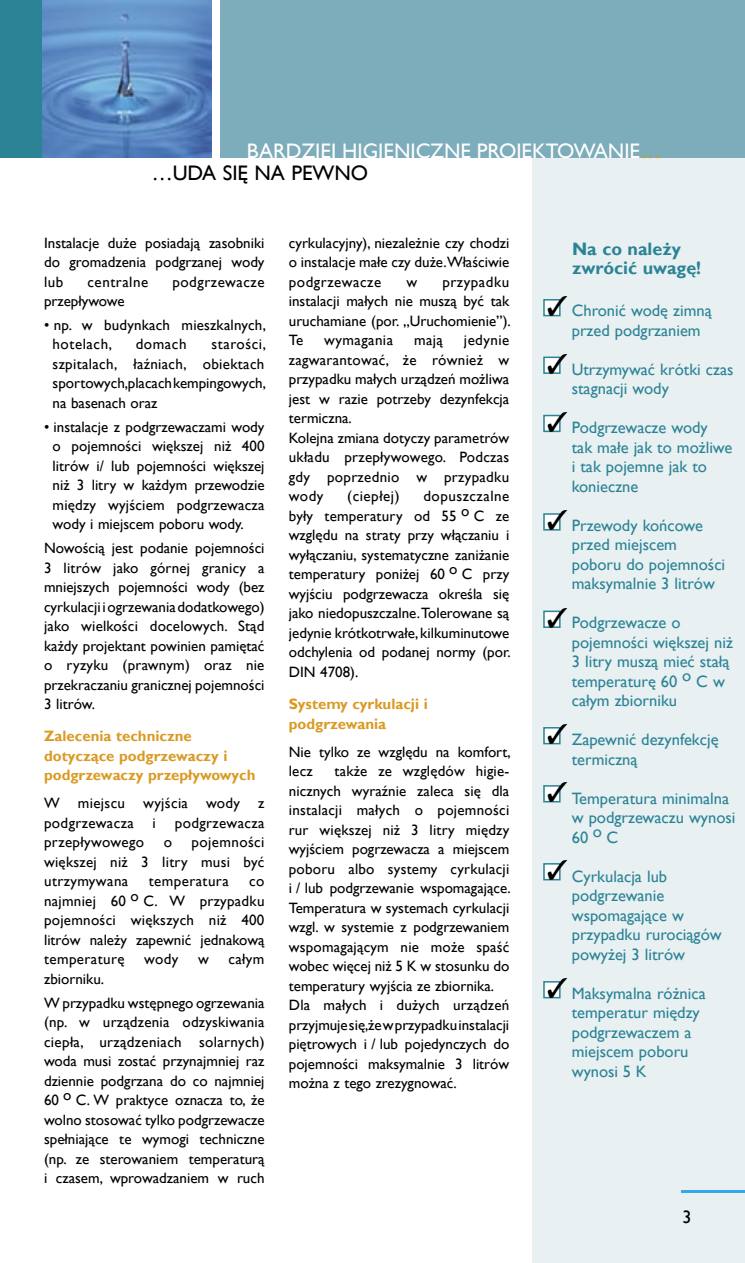
<style>
.page{position:relative;width:745px;height:1263px;background:#fff}
.page>*{position:absolute;margin:0;border:0;box-sizing:border-box;transform-origin:0 0}
.Titel{font:21px "Gill Sans";color:#fff}
.Titel-2{font:21px "Gill Sans";color:#000}
.NaBoczekTytuł{font:700 18px "Gill Sans";color:#2b8395}
.NrStrony{font:18px "Gill Sans";color:#000}
.NaBoczek{font:16.5px/19.5px "Gill Sans";color:#2b8395}
.Punktator{font:15px/19.5px "Gill Sans";color:#000;text-align:justify}
.Normal_K{font:700 15px/19.5px "Gill Sans";color:#da9a23}
.Punktator-2{font:15px/19.5px "Gill Sans";letter-spacing:.025em;color:#000}
.Punktator-3{font:15px "Gill Sans";letter-spacing:.035em;color:#000}
.Punktator-4{font:15px "Gill Sans";letter-spacing:.03em;color:#000}
.s1{color:#da9a23}
</style>
<div class="page">
<div style="left:531px;top:157px;width:213px;height:1106px;background:#e8f0f2"></div>
<hr style="left:680px;top:1191px;width:64px;height:2px;background:#36a7e9">
<div style="left:0;top:0;width:744px;height:157px;background:#7dacba"></div>
<div style="left:0;top:0;width:43px;height:157px;background:#2b8395"></div>
<div style="left:43px;top:0;width:176px;height:157px;background:#fff"></div>
<img style="left:43px;top:0;width:168px;height:157px">
<div style="left:543px;top:300px;width:16px;height:16px;background:#fff"></div>
<div style="left:543px;top:299px;width:17px;height:17px;border:2px solid #2b8395"></div>
<div style="left:543px;top:357px;width:16px;height:16px;background:#fff"></div>
<div style="left:543px;top:357px;width:17px;height:17px;border:2px solid #2b8395"></div>
<div style="left:543px;top:415px;width:16px;height:16px;background:#fff"></div>
<div style="left:543px;top:415px;width:17px;height:17px;border:2px solid #2b8395"></div>
<div style="left:543px;top:514px;width:16px;height:16px;background:#fff"></div>
<div style="left:543px;top:513px;width:17px;height:18px;border:2px solid #2b8395"></div>
<div style="left:543px;top:611px;width:16px;height:16px;background:#fff"></div>
<div style="left:543px;top:611px;width:17px;height:17px;border:2px solid #2b8395"></div>
<div style="left:543px;top:728px;width:16px;height:16px;background:#fff"></div>
<div style="left:543px;top:727px;width:17px;height:17px;border:2px solid #2b8395"></div>
<div style="left:543px;top:786px;width:16px;height:16px;background:#fff"></div>
<div style="left:543px;top:785px;width:17px;height:17px;border:2px solid #2b8395"></div>
<div style="left:543px;top:864px;width:16px;height:16px;background:#fff"></div>
<div style="left:543px;top:863px;width:17px;height:17px;border:2px solid #2b8395"></div>
<div style="left:543px;top:982px;width:16px;height:16px;background:#fff"></div>
<div style="left:543px;top:981px;width:17px;height:17px;border:2px solid #2b8395"></div>
<svg style="left:547px;top:299px;width:14px;height:17px"></svg>
<svg style="left:547px;top:356px;width:14px;height:17px"></svg>
<svg style="left:547px;top:414px;width:14px;height:18px"></svg>
<svg style="left:547px;top:513px;width:14px;height:17px"></svg>
<svg style="left:547px;top:610px;width:14px;height:17px"></svg>
<svg style="left:547px;top:727px;width:14px;height:17px"></svg>
<svg style="left:547px;top:785px;width:14px;height:17px"></svg>
<svg style="left:547px;top:863px;width:14px;height:17px"></svg>
<svg style="left:547px;top:981px;width:14px;height:17px"></svg>
<p class="Titel" style="left:247px;top:138px;width:415px">BARDZIEJ HIGIENICZNE PROJEKTOWANIE<span class="s1">…</span></p>
<p class="Titel-2" style="left:152px;top:161px;width:218px">…UDA SIĘ NA PEWNO</p>
<p class="Punktator" style="left:44px;top:233px;width:222px">Instalacje duże posiadają zasobniki do gromadzenia podgrzanej wody lub</p>
<p class="Punktator-3" style="left:87px;top:273px;width:62px">centralne</p>
<p class="Punktator-3" style="left:172px;top:273px;width:93px">podgrzewacze</p>
<p class="Punktator" style="left:44px;top:292px;width:82px">przepływowe</p>
<p class="Punktator" style="left:53px;top:315px;width:215px;text-indent:-9px">• np. w budynkach mieszkalnych, hotelach,</p>
<p class="Punktator" style="left:53px;top:335px;width:215px;text-indent:159px">starości, szpitalach, łaźniach, obiektach sportowych,placach kempingowych, na basenach oraz</p>
<p class="Punktator" style="left:53px;top:417px;width:213px;text-indent:-9px">• instalacje z podgrzewaczami wody o pojemności większej niż 400 litrów i/ lub pojemności większej niż 3 litry w każdym przewodzie między wyjściem podgrzewacza wody i miejscem poboru wody.</p>
<p class="Punktator" style="left:44px;top:538px;width:222px">Nowością jest podanie pojemności 3 litrów jako górnej granicy a mniejszych pojemności wody (bez cyrkulacji i ogrzewania dodatkowego) jako wielkości docelowych. Stąd każdy projektant powinien pamiętać o ryzyku (prawnym) oraz nie przekraczaniu granicznej pojemności 3 litrów.</p>
<p class="Normal_K" style="left:44px;top:727px;width:213px">Zalecenia techniczne dotyczące podgrzewaczy i podgrzewaczy przepływowych</p>
<p class="Punktator-2" style="left:44px;top:794px;width:222px">W miejscu wyjścia wody z podgrzewacza</p>
<p class="Punktator" style="left:136px;top:335px;width:52px">domach</p>
<p class="Punktator" style="left:152px;top:813px;width:5px">i</p>
<p class="Punktator-2" style="left:175px;top:813px;width:91px">podgrzewacza</p>
<p class="Punktator" style="left:44px;top:833px;width:222px;text-indent:147px">pojemności większej niż 3 litry musi być utrzymywana</p>
<p class="Punktator-2" style="left:44px;top:833px;width:101px">przepływowego</p>
<p class="Punktator" style="left:164px;top:833px;width:10px">o</p>
<p class="Punktator-4" style="left:149px;top:872px;width:81px">temperatura</p>
<p class="Punktator" style="left:44px;top:872px;width:222px;text-indent:205px">co najmniej 60 o C. W przypadku pojemności większych niż 400 litrów należy zapewnić jednakową temperaturę</p>
<p class="Punktator" style="left:144px;top:950px;width:36px">wody</p>
<p class="Punktator" style="left:198px;top:950px;width:12px">w</p>
<p class="Punktator" style="left:228px;top:950px;width:38px">całym</p>
<p class="Punktator" style="left:44px;top:969px;width:62px">zbiorniku.</p>
<p class="Punktator" style="left:44px;top:993px;width:222px">W przypadku wstępnego ogrzewania (np. w urządzenia odzyskiwania ciepła, urządzeniach solarnych) woda musi zostać przynajmniej raz dziennie podgrzana do co najmniej 60 o C. W praktyce oznacza to, że wolno stosować tylko podgrzewacze spełniające te wymogi techniczne (np. ze sterowaniem temperaturą i czasem, wprowadzaniem w ruch</p>
<p class="Punktator" style="left:289px;top:233px;width:222px">cyrkulacyjny), niezależnie czy chodzi o instalacje małe czy duże.Właściwie podgrzewacze</p>
<p class="Punktator" style="left:289px;top:272px;width:223px;text-indent:153px">przypadku instalacji małych nie muszą być tak uruchamiane (por. „Uruchomienie”).<br>Te</p>
<p class="Punktator" style="left:406px;top:272px;width:12px">w</p>
<p class="Punktator" style="left:289px;top:331px;width:222px;text-indent:175px">jedynie zagwarantować, że również w przypadku małych urządzeń możliwa jest w razie potrzeby dezynfekcja termiczna.</p>
<p class="Punktator" style="left:289px;top:428px;width:222px">Kolejna zmiana dotyczy parametrów układu przepływowego. Podczas gdy poprzednio w przypadku wody</p>
<p class="Punktator-4" style="left:324px;top:331px;width:70px">wymagania</p>
<p class="Punktator" style="left:414px;top:331px;width:30px">mają</p>
<p class="Punktator-3" style="left:347px;top:487px;width:54px">(ciepłej)</p>
<p class="Punktator" style="left:289px;top:487px;width:223px;text-indent:134px">dopuszczalne były temperatury od 55 o C ze względu na straty przy włączaniu i wyłączaniu, systematyczne zaniżanie temperatury poniżej 60 o C przy wyjściu podgrzewacza określa się jako niedopuszczalne. Tolerowane są jedynie krótkotrwałe, kilkuminutowe odchylenia od podanej normy (por.<br>DIN 4708).</p>
<p class="Normal_K" style="left:289px;top:695px;width:140px">Systemy cyrkulacji i podgrzewania</p>
<p class="Punktator" style="left:289px;top:742px;width:223px">Nie tylko ze względu na komfort, lecz</p>
<p class="Punktator" style="left:289px;top:761px;width:223px;text-indent:46px">także ze względów higie&shy;nicznych wyraźnie zaleca się dla instalacji małych o pojemności rur większej niż 3 litry między wyjściem pogrzewacza a miejscem poboru albo systemy cyrkulacji i / lub podgrzewanie wspomagające.<br>Temperatura w systemach cyrkulacji wzgl. w systemie z podgrzewaniem wspomagającym nie może spaść wobec więcej niż 5 K w stosunku do temperatury wyjścia ze zbiornika.</p>
<p class="Punktator" style="left:289px;top:995px;width:222px">Dla małych i dużych urządzeń przyjmuje się,że w przypadku instalacji piętrowych i / lub pojedynczych do pojemności maksymalnie 3 litrów można z tego zrezygnować.</p>
<p class="NaBoczekTytuł" style="left:571px;top:238px;width:110px">Na co należy</p>
<p class="NaBoczekTytuł" style="left:571px;top:257px;width:130px">zwrócić uwagę!</p>
<p class="NaBoczek" style="left:571px;top:301px;width:141px">Chronić wodę zimną przed podgrzaniem</p>
<p class="NaBoczek" style="left:571px;top:360px;width:163px">Utrzymywać krótki czas stagnacji wody</p>
<p class="NaBoczek" style="left:571px;top:418px;width:162px">Podgrzewacze wody tak małe jak to możliwe i tak pojemne jak to konieczne</p>
<p class="NaBoczek" style="left:571px;top:516px;width:155px">Przewody końcowe przed miejscem poboru do pojemności maksymalnie 3 litrów</p>
<p class="NaBoczek" style="left:571px;top:613px;width:163px">Podgrzewacze o pojemności większej niż<br>3 litry muszą mieć stałą temperaturę 60 o C w całym zbiorniku</p>
<p class="NaBoczek" style="left:571px;top:730px;width:148px">Zapewnić dezynfekcję termiczną</p>
<p class="NaBoczek" style="left:571px;top:789px;width:165px">Temperatura minimalna w podgrzewaczu wynosi<br>60 o C</p>
<p class="NaBoczek" style="left:571px;top:867px;width:151px">Cyrkulacja lub podgrzewanie wspomagające w przypadku rurociągów powyżej 3 litrów</p>
<p class="NaBoczek" style="left:571px;top:984px;width:135px">Maksymalna różnica temperatur między podgrzewaczem a miejscem poboru wynosi 5 K</p>
<p class="NrStrony" style="left:682px;top:1206px;width:10px">3</p>
</div>
